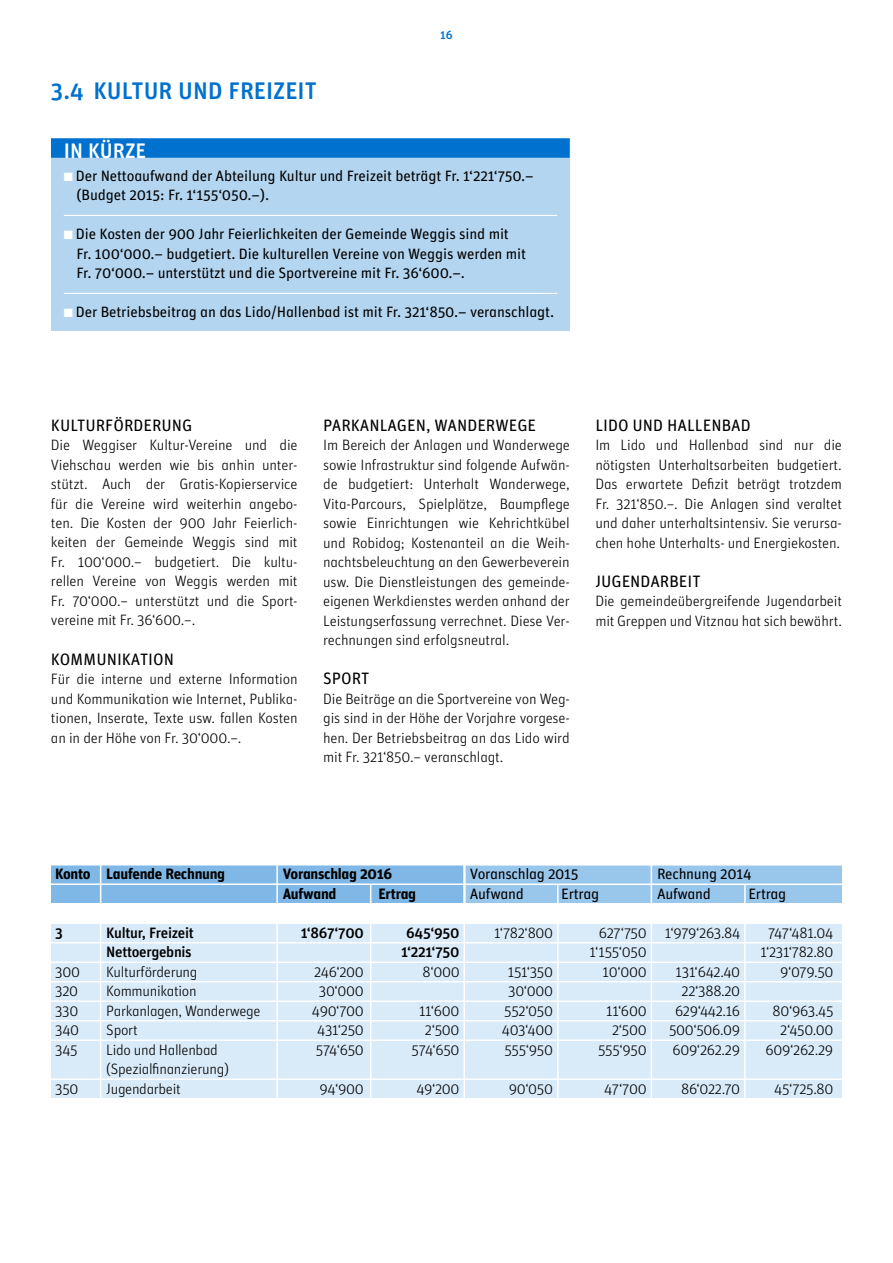
<style>
.page{position:relative;width:893px;height:1263px;background:#fff}
.page>*{position:absolute;margin:0;border:0;box-sizing:border-box;transform-origin:0 0}
.t1{font:24px "Unit Medium Alternate";color:#0071ce}
.t2{font:21px "Unit Medium Alternate";color:#fff}
.t3{font:16.5px "Unit Regular Alternate";color:#000}
.t4{font:15px/19.5px "Unit Light Alternate";letter-spacing:-.02em;color:#000;text-align:justify}
.t5{font:15px/19.5px "Unit Regular Alternate";letter-spacing:-.01em;color:#000}
.t6{font:15px "Unit Medium Alternate";letter-spacing:-.02em;color:#000}
.t7{font:15px "Unit Bold Alternate";letter-spacing:-.02em;color:#000}
.t8{font:12px "Unit Medium Alternate";color:#0071ce}
.s1{color:#fff}
</style>
<div class="page">
<div style="left:466px;top:866px;width:376px;height:18px;background:#99c6eb"></div>
<div style="left:51px;top:865px;width:412px;height:18px;background:#7fb8e6"></div>
<div style="left:466px;top:885px;width:376px;height:18px;background:#99c6eb"></div>
<div style="left:51px;top:885px;width:412px;height:18px;background:#7fb8e6"></div>
<div style="left:51px;top:924px;width:791px;height:18px;background:#d9eaf8"></div>
<div style="left:51px;top:943px;width:791px;height:18px;background:#d9eaf8"></div>
<div style="left:51px;top:963px;width:791px;height:18px;background:#d9eaf8"></div>
<div style="left:51px;top:982px;width:791px;height:18px;background:#d9eaf8"></div>
<div style="left:51px;top:1002px;width:791px;height:18px;background:#d9eaf8"></div>
<div style="left:51px;top:1021px;width:791px;height:18px;background:#d9eaf8"></div>
<div style="left:51px;top:1041px;width:791px;height:21px;background:#d9eaf8"></div>
<div style="left:51px;top:1060px;width:791px;height:18px;background:#d9eaf8"></div>
<div style="left:51px;top:1080px;width:791px;height:18px;background:#d9eaf8"></div>
<hr style="left:100px;top:863px;width:1px;height:273px;background:#fff">
<hr style="left:651px;top:863px;width:1px;height:241px;background:#fff">
<hr style="left:463px;top:863px;width:2px;height:245px;background:#fff">
<hr style="left:276px;top:863px;width:2px;height:264px;background:#fff">
<hr style="left:370px;top:884px;width:1px;height:222px;background:#fff">
<hr style="left:557px;top:884px;width:1px;height:229px;background:#fff">
<hr style="left:744px;top:884px;width:2px;height:218px;background:#fff">
<div style="left:51px;top:158px;width:519px;height:173px;background:#b3d5f0"></div>
<div style="left:51px;top:138px;width:519px;height:20px;background:#0071ce"></div>
<hr style="left:64px;top:215px;width:493px;height:1px;background:#fff">
<hr style="left:64px;top:293px;width:493px;height:1px;background:#fff">
<h1 class="t1" style="left:51px;top:81px;width:267px">3.4 KULTUR UND FREIZEIT</h1>
<p class="t8" style="left:440px;top:31px;width:14px">16</p>
<h2 class="t2" style="left:64px;top:143px;width:84px">IN KÜRZE</h2>
<p class="t5" style="left:76px;top:167px;width:459px;text-indent:-13px"><span class="s1">■</span> Der Nettoaufwand der Abteilung Kultur und Freizeit beträgt Fr. 1‘221‘750.– (Budget 2015: Fr. 1‘155‘050.–).</p>
<p class="t5" style="left:76px;top:225px;width:451px;text-indent:-13px"><span class="s1">■</span> Die Kosten der 900 Jahr Feierlichkeiten der Gemeinde Weggis sind mit<br>Fr. 100‘000.– budgetiert. Die kulturellen Vereine von Weggis werden mit<br>Fr. 70‘000.– unterstützt und die Sportvereine mit Fr. 36‘600.–.</p>
<p class="t5" style="left:64px;top:303px;width:492px"><span class="s1">■</span> Der Betriebsbeitrag an das Lido/Hallenbad ist mit Fr. 321‘850.– veranschlagt.</p>
<p class="t3" style="left:51px;top:419px;width:143px">KULTURFÖRDERUNG</p>
<p class="t4" style="left:51px;top:437px;width:248px">Die Weggiser Kultur-Vereine und die Viehschau werden wie bis anhin unter&shy;stützt. Auch der Gratis-Kopierservice für die Vereine wird weiterhin angebo&shy;ten. Die Kosten der 900 Jahr Feierlich&shy;keiten der Gemeinde Weggis sind mit Fr. 100‘000.– budgetiert. Die kultu&shy;rellen Vereine von Weggis werden mit Fr. 70‘000.– unterstützt und die Sport&shy;vereine mit Fr. 36‘600.–.</p>
<p class="t3" style="left:51px;top:653px;width:125px">KOMMUNIKATION</p>
<p class="t4" style="left:51px;top:671px;width:248px">Für die interne und externe Information und Kommunikation wie Internet, Publika&shy;tionen, Inserate, Texte usw. fallen Kosten an in der Höhe von Fr. 30‘000.–.</p>
<p class="t3" style="left:323px;top:419px;width:215px">PARKANLAGEN, WANDERWEGE</p>
<p class="t4" style="left:323px;top:437px;width:248px">Im Bereich der Anlagen und Wanderwege sowie Infrastruktur sind folgende Aufwän&shy;de budgetiert: Unterhalt Wanderwege, Vita-Parcours, Spielplätze, Baumpflege sowie Einrichtungen wie Kehrichtkübel und Robidog; Kostenanteil an die Weih&shy;nachtsbeleuchtung an den Gewerbeverein usw. Die Dienstleistungen des gemeinde&shy;eigenen Werkdienstes werden anhand der Leistungserfassung verrechnet. Diese Ver&shy;rechnungen sind erfolgsneutral.</p>
<p class="t3" style="left:323px;top:672px;width:48px">SPORT</p>
<p class="t4" style="left:323px;top:690px;width:248px">Die Beiträge an die Sportvereine von Weg&shy;gis sind in der Höhe der Vorjahre vorgese&shy;hen. Der Betriebsbeitrag an das Lido wird mit Fr. 321‘850.– veranschlagt.</p>
<p class="t3" style="left:595px;top:419px;width:157px">LIDO UND HALLENBAD</p>
<p class="t4" style="left:595px;top:437px;width:248px">Im Lido und Hallenbad sind nur die nötigsten Unterhaltsarbeiten budgetiert.<br>Das erwartete Defizit beträgt trotzdem Fr. 321‘850.–. Die Anlagen sind veraltet und daher unterhaltsintensiv. Sie verursa&shy;chen hohe Unterhalts- und Energiekosten.</p>
<p class="t3" style="left:595px;top:575px;width:107px">JUGENDARBEIT</p>
<p class="t4" style="left:595px;top:593px;width:248px">Die gemeindeübergreifende Jugendarbeit mit Greppen und Vitznau hat sich bewährt.</p>
<p class="t7" style="left:55px;top:869px;width:171px">Konto Laufende Rechnung</p>
<p class="t7" style="left:283px;top:869px;width:111px">Voranschlag 2016</p>
<p class="t5" style="left:470px;top:865px;width:110px">Voranschlag 2015</p>
<p class="t5" style="left:657px;top:865px;width:96px">Rechnung 2014</p>
<p class="t7" style="left:283px;top:888px;width:55px">Aufwand</p>
<p class="t7" style="left:378px;top:888px;width:39px">Ertrag</p>
<p class="t5" style="left:470px;top:885px;width:55px">Aufwand</p>
<p class="t5" style="left:561px;top:885px;width:39px">Ertrag</p>
<p class="t5" style="left:657px;top:885px;width:55px">Aufwand</p>
<p class="t5" style="left:748px;top:885px;width:39px">Ertrag</p>
<p class="t6" style="left:55px;top:927px;width:9px">3</p>
<p class="t6" style="left:106px;top:927px;width:89px">Kultur, Freizeit</p>
<p class="t6" style="left:301px;top:927px;width:65px">1‘867‘700</p>
<p class="t6" style="left:406px;top:927px;width:55px">645‘950</p>
<p class="t4" style="left:494px;top:924px;width:60px">1‘782‘800</p>
<p class="t4" style="left:599px;top:924px;width:143px">627‘750 1‘979‘263.84</p>
<p class="t4" style="left:768px;top:924px;width:67px">747‘481.04</p>
<p class="t6" style="left:106px;top:947px;width:87px">Nettoergebnis</p>
<p class="t6" style="left:401px;top:947px;width:60px">1‘221‘750</p>
<p class="t4" style="left:589px;top:944px;width:59px">1‘155‘050</p>
<p class="t4" style="left:760px;top:944px;width:75px">1‘231‘782.80</p>
<p class="t4" style="left:55px;top:963px;width:26px">300</p>
<p class="t4" style="left:106px;top:963px;width:93px">Kulturförderung</p>
<p class="t4" style="left:314px;top:963px;width:51px">246‘200</p>
<p class="t4" style="left:422px;top:963px;width:39px">8‘000</p>
<p class="t4" style="left:508px;top:963px;width:47px">151‘350</p>
<p class="t4" style="left:603px;top:963px;width:46px">10‘000</p>
<p class="t4" style="left:676px;top:963px;width:66px">131‘642.40</p>
<p class="t4" style="left:780px;top:963px;width:55px">9‘079.50</p>
<p class="t4" style="left:55px;top:983px;width:24px">320</p>
<p class="t4" style="left:106px;top:983px;width:92px">Kommunikation</p>
<p class="t4" style="left:319px;top:983px;width:46px">30‘000</p>
<p class="t4" style="left:508px;top:983px;width:46px">30‘000</p>
<p class="t4" style="left:682px;top:983px;width:60px">22‘388.20</p>
<p class="t4" style="left:55px;top:1002px;width:25px">330</p>
<p class="t4" style="left:106px;top:1002px;width:156px">Parkanlagen, Wanderwege</p>
<p class="t4" style="left:312px;top:1002px;width:53px">490‘700</p>
<p class="t4" style="left:419px;top:1002px;width:42px">11‘600</p>
<p class="t4" style="left:504px;top:1002px;width:50px">552‘050</p>
<p class="t4" style="left:606px;top:1002px;width:42px">11‘600</p>
<p class="t4" style="left:675px;top:1002px;width:67px">629‘442.16</p>
<p class="t4" style="left:772px;top:1002px;width:62px">80‘963.45</p>
<p class="t4" style="left:55px;top:1022px;width:25px">340</p>
<p class="t4" style="left:106px;top:1022px;width:33px">Sport</p>
<p class="t4" style="left:317px;top:1022px;width:48px">431‘250</p>
<p class="t4" style="left:425px;top:1022px;width:36px">2‘500</p>
<p class="t4" style="left:502px;top:1022px;width:53px">403‘400</p>
<p class="t4" style="left:612px;top:1022px;width:36px">2‘500</p>
<p class="t4" style="left:669px;top:1022px;width:73px">500‘506.09</p>
<p class="t4" style="left:780px;top:1022px;width:55px">2‘450.00</p>
<p class="t4" style="left:55px;top:1041px;width:24px">345</p>
<p class="t4" style="left:106px;top:1041px;width:113px">Lido und Hallenbad</p>
<p class="t4" style="left:316px;top:1041px;width:49px">574‘650</p>
<p class="t4" style="left:412px;top:1041px;width:49px">574‘650</p>
<p class="t4" style="left:504px;top:1041px;width:50px">555‘950</p>
<p class="t4" style="left:598px;top:1041px;width:50px">555‘950</p>
<p class="t4" style="left:672px;top:1041px;width:69px">609‘262.29</p>
<p class="t4" style="left:765px;top:1041px;width:69px">609‘262.29</p>
<p class="t4" style="left:106px;top:1061px;width:124px">(Spezialfinanzierung)</p>
<p class="t4" style="left:55px;top:1080px;width:25px">350</p>
<p class="t4" style="left:106px;top:1080px;width:76px">Jugendarbeit</p>
<p class="t4" style="left:319px;top:1080px;width:46px">94‘900</p>
<p class="t4" style="left:416px;top:1080px;width:45px">49‘200</p>
<p class="t4" style="left:509px;top:1080px;width:46px">90‘050</p>
<p class="t4" style="left:604px;top:1080px;width:44px">47‘700</p>
<p class="t4" style="left:681px;top:1080px;width:61px">86‘022.70</p>
<p class="t4" style="left:774px;top:1080px;width:61px">45‘725.80</p>
</div>
